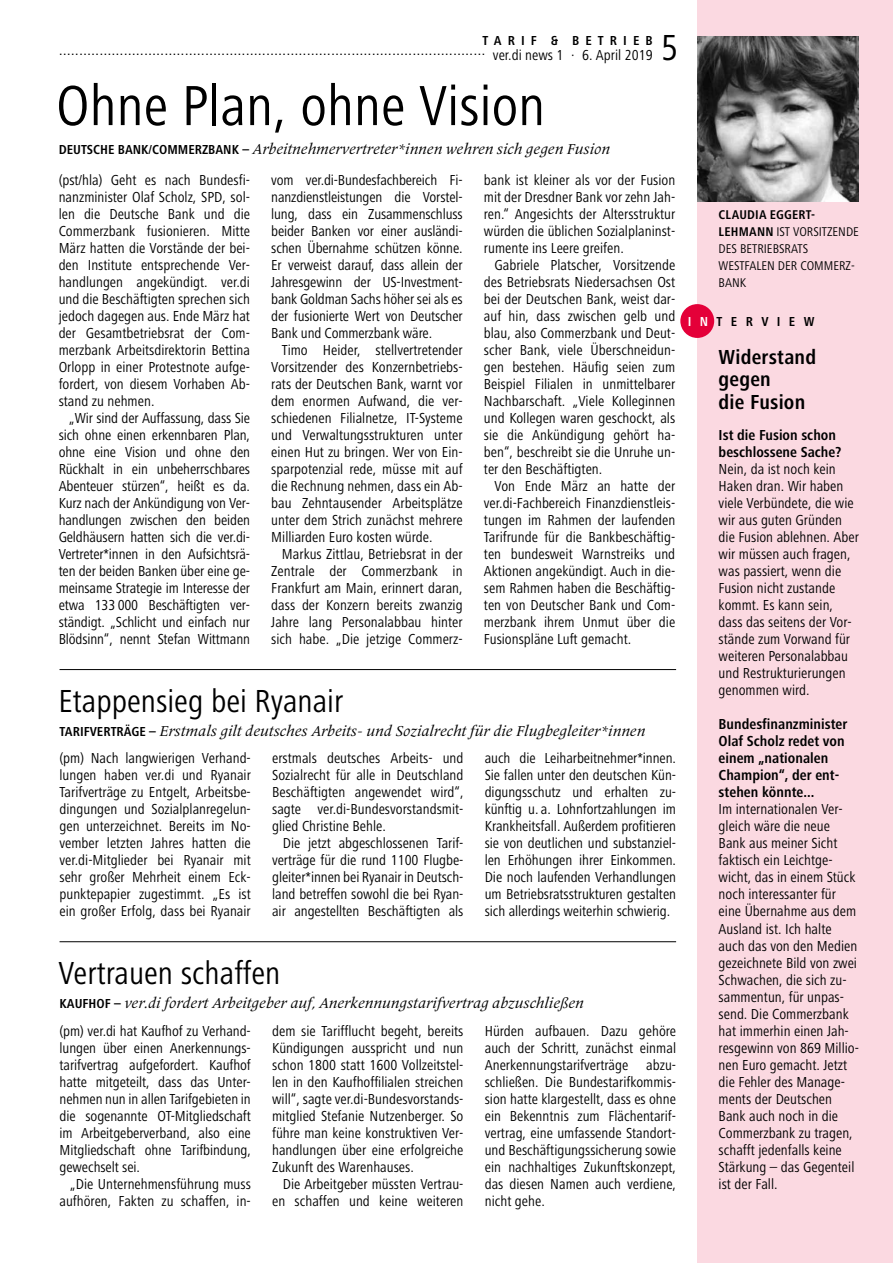
<style>
.page{position:relative;width:893px;height:1263px;background:#fff}
.page>*{position:absolute;margin:0;border:0;box-sizing:border-box;transform-origin:0 0}
.t1{font:58.5px "Frutiger OTF Regular Cn";color:#000}
.t2{font:37.5px "Frutiger OTF Regular Cn";color:#000}
.t3{font:33px "Frutiger OTF Regular Cn";color:#000}
.t4{font:21px/22.5px "Frutiger OTF Bold Cn";letter-spacing:.01em;color:#000}
.t5{font:15px/17px "Frutiger OTF Regular Cn";color:#000;text-align:justify}
.t6{font:italic 15px "Frutiger Serif LT Pro";color:#000}
.t7{font:15px "Frutiger OTF Regular";color:#000}
.t8{font:15px/17px "Frutiger OTF Bold Cn";color:#000}
.t9{font:13.5px "Frutiger OTF Bold Cn";letter-spacing:.45em;color:#000}
.t10{font:13.5px "Frutiger OTF Bold Cn";letter-spacing:.62em;color:#000}
.t11{font:13.2px/17px "Frutiger OTF Regular Cn";color:#000}
.t12{font:13.2px "Frutiger OTF Bold Cn";letter-spacing:.015em;color:#000}
.s1{font-family:"Frutiger OTF Regular Cn"}
.s2{font-family:"Frutiger OTF Bold Cn";font-style:normal;font-size:13.5px}
.s3{font-family:"Frutiger OTF Bold Cn"}
.s4{color:#fff}
</style>
<div class="page">
<div style="left:697px;top:0;width:196px;height:1263px;background:#fbd9e1"></div>
<img style="left:697px;top:37px;width:162px;height:165px">
<div style="left:680px;top:304px;width:34px;height:34px;background:#e40039;border-radius:50%"></div>
<hr style="left:60px;top:669px;width:616px;height:1px;background:#000">
<hr style="left:60px;top:941px;width:616px;height:1px;background:#000">
<p class="t9" style="left:482px;top:33px;width:172px">TARIF &amp; BETRIEB</p>
<p class="t7" style="left:59px;top:42px;width:595px">......................................................................................................... <span class="s1">ver.di news 1 · 6. April 2019</span></p>
<h2 class="t2" style="left:661px;top:27px;width:19px">5</h2>
<h1 class="t1" style="left:56px;top:73px;width:491px">Ohne Plan, ohne Vision</h1>
<p class="t6" style="left:59px;top:140px;width:553px"><span class="s2">DEUTSCHE BANK/COMMERZBANK –</span> Arbeitnehmervertreter*innen wehren sich gegen Fusion</p>
<p class="t5" style="left:59px;top:172px;width:193px">(pst/hla) Geht es nach Bundesfi&shy;nanzminister Olaf Scholz, SPD, sol&shy;len die Deutsche Bank und die Commerzbank fusionieren. Mitte März hatten die Vorstände der bei&shy;den Institute entsprechende Ver&shy;handlungen angekündigt. ver.di und die Beschäftigten sprechen sich jedoch dagegen aus. Ende März hat der Gesamtbetriebsrat der Com&shy;merzbank Arbeitsdirektorin Bettina Orlopp in einer Protestnote aufge&shy;fordert, von diesem Vorhaben Ab&shy;stand zu nehmen.</p>
<p class="t5" style="left:59px;top:410px;width:193px;text-indent:11px">„Wir sind der Auffassung, dass Sie sich ohne einen erkennbaren Plan, ohne eine Vision und ohne den Rückhalt in ein unbeherrschbares Abenteuer stürzen“, heißt es da.<br>Kurz nach der Ankündigung von Ver&shy;handlungen zwischen den beiden Geldhäusern hatten sich die ver.di-Vertreter*innen in den Aufsichtsrä&shy;ten der beiden Banken über eine ge&shy;meinsame Strategie im Interesse der etwa 133 000 Beschäftigten ver&shy;ständigt. „Schlicht und einfach nur Blödsinn“, nennt Stefan Wittmann</p>
<p class="t5" style="left:271px;top:172px;width:193px">vom ver.di-Bundesfachbereich Fi&shy;nanzdienstleistungen die Vorstel&shy;lung, dass ein Zusammenschluss beider Banken vor einer ausländi&shy;schen Übernahme schützen könne.<br>Er verweist darauf, dass allein der Jahresgewinn der US-Investment&shy;bank Goldman Sachs höher sei als es der fusionierte Wert von Deutscher Bank und Commerzbank wäre.</p>
<p class="t5" style="left:271px;top:342px;width:193px;text-indent:11px">Timo Heider, stellvertretender Vorsitzender des Konzernbetriebs&shy;rats der Deutschen Bank, warnt vor dem enormen Aufwand, die ver&shy;schiedenen Filialnetze, IT-Systeme und Verwaltungsstrukturen unter einen Hut zu bringen. Wer von Ein&shy;sparpotenzial rede, müsse mit auf die Rechnung nehmen, dass ein Ab&shy;bau Zehntausender Arbeitsplätze unter dem Strich zunächst mehrere Milliarden Euro kosten würde.</p>
<p class="t5" style="left:271px;top:546px;width:193px;text-indent:11px">Markus Zittlau, Betriebsrat in der Zentrale der Commerzbank in Frankfurt am Main, erinnert daran, dass der Konzern bereits zwanzig Jahre lang Personalabbau hinter sich habe. „Die jetzige Commerz-</p>
<p class="t5" style="left:484px;top:172px;width:193px">bank ist kleiner als vor der Fusion mit der Dresdner Bank vor zehn Jah&shy;ren.“ Angesichts der Altersstruktur würden die üblichen Sozialplaninst&shy;rumente ins Leere greifen.</p>
<p class="t5" style="left:484px;top:257px;width:193px;text-indent:11px">Gabriele Platscher, Vorsitzende des Betriebsrats Niedersachsen Ost bei der Deutschen Bank, weist dar&shy;auf hin, dass zwischen gelb und blau, also Commerzbank und Deut&shy;scher Bank, viele Überschneidun&shy;gen bestehen. Häufig seien zum Beispiel Filialen in unmittelbarer Nachbarschaft. „Viele Kolleginnen und Kollegen waren geschockt, als sie die Ankündigung gehört ha&shy;ben“, beschreibt sie die Unruhe un&shy;ter den Beschäftigten.</p>
<p class="t5" style="left:484px;top:478px;width:193px;text-indent:11px">Von Ende März an hatte der ver.di-Fachbereich Finanzdienstleis&shy;tungen im Rahmen der laufenden Tarifrunde für die Bankbeschäftig&shy;ten bundesweit Warnstreiks und Aktionen angekündigt. Auch in die&shy;sem Rahmen haben die Beschäftig&shy;ten von Deutscher Bank und Com&shy;merzbank ihrem Unmut über die Fusionspläne Luft gemacht.</p>
<h3 class="t3" style="left:59px;top:683px;width:286px">Etappensieg bei Ryanair</h3>
<p class="t6" style="left:60px;top:722px;width:587px"><span class="s2">TARIFVERTRÄGE –</span> Erstmals gilt deutsches Arbeits- und Sozialrecht für die Flugbegleiter*innen</p>
<p class="t5" style="left:60px;top:750px;width:193px">(pm) Nach langwierigen Verhand&shy;lungen haben ver.di und Ryanair Tarifverträge zu Entgelt, Arbeitsbe&shy;dingungen und Sozialplanregelun&shy;gen unterzeichnet. Bereits im No&shy;vember letzten Jahres hatten die ver.di-Mitglieder bei Ryanair mit sehr großer Mehrheit einem Eck&shy;punktepapier zugestimmt. „Es ist ein großer Erfolg, dass bei Ryanair</p>
<p class="t5" style="left:272px;top:750px;width:193px">erstmals deutsches Arbeits- und Sozialrecht für alle in Deutschland Beschäftigten angewendet wird“, sagte ver.di-Bundesvorstandsmit&shy;glied Christine Behle.</p>
<p class="t5" style="left:485px;top:750px;width:193px">auch die Leiharbeitnehmer*innen.<br>Sie fallen unter den deutschen Kün&shy;digungsschutz und erhalten zu&shy;künftig u. a. Lohnfortzahlungen im Krankheitsfall. Außerdem profitieren sie von deutlichen und substanziel&shy;len Erhöhungen ihrer Einkommen.<br>Die noch laufenden Verhandlungen um Betriebsratsstrukturen gestalten sich allerdings weiterhin schwierig.</p>
<p class="t5" style="left:272px;top:835px;width:193px;text-indent:11px">Die jetzt abgeschlossenen Tarif&shy;verträge für die rund 1100 Flugbe&shy;gleiter*innen bei Ryanair in Deutsch&shy;land betreffen sowohl die bei Ryan&shy;air angestellten Beschäftigten als</p>
<h3 class="t3" style="left:59px;top:955px;width:223px">Vertrauen schaffen</h3>
<p class="t6" style="left:60px;top:994px;width:526px"><span class="s2">KAUFHOF –</span> ver.di fordert Arbeitgeber auf, Anerkennungstarifvertrag abzuschließen</p>
<p class="t5" style="left:60px;top:1022px;width:193px">(pm) ver.di hat Kaufhof zu Verhand&shy;lungen über einen Anerkennungs&shy;tarifvertrag aufgefordert. Kaufhof hatte mitgeteilt, dass das Unter&shy;nehmen nun in allen Tarifgebieten in die sogenannte OT-Mitgliedschaft im Arbeitgeberverband, also eine Mitgliedschaft ohne Tarifbindung, gewechselt sei.</p>
<p class="t5" style="left:60px;top:1175px;width:193px;text-align:right">„Die Unternehmensführung muss aufhören, Fakten zu schaffen, in-</p>
<p class="t5" style="left:272px;top:1022px;width:193px">dem sie Tarifflucht begeht, bereits Kündigungen ausspricht und nun schon 1800 statt 1600 Vollzeitstel&shy;len in den Kaufhoffilialen streichen will“, sagte ver.di-Bundesvorstands&shy;mitglied Stefanie Nutzenberger. So führe man keine konstruktiven Ver&shy;handlungen über eine erfolgreiche Zukunft des Warenhauses.</p>
<p class="t5" style="left:272px;top:1175px;width:193px;text-align:right">Die Arbeitgeber müssten Vertrau&shy;en schaffen und keine weiteren</p>
<p class="t5" style="left:485px;top:1022px;width:193px">Hürden aufbauen. Dazu gehöre auch der Schritt, zunächst einmal Anerkennungstarifverträge abzu&shy;schließen. Die Bundestarifkommis&shy;sion hatte klargestellt, dass es ohne ein Bekenntnis zum Flächentarif&shy;vertrag, eine umfassende Standort&shy;und Beschäftigungssicherung sowie ein nachhaltiges Zukunftskonzept, das diesen Namen auch verdiene, nicht gehe.</p>
<p class="t12" style="left:719px;top:207px;width:98px">CLAUDIA EGGERT-</p>
<p class="t11" style="left:719px;top:223px;width:142px"><span class="s3">LEHMANN</span> IST VORSITZENDE<br>DES BETRIEBSRATS<br>WESTFALEN DER COMMERZ-<br>BANK</p>
<p class="t10" style="left:688px;top:314px;width:128px"><span class="s4">IN</span>TERVIEW</p>
<h3 class="t4" style="left:719px;top:346px;width:99px">Widerstand gegen<br>die Fusion</h3>
<p class="t8" style="left:719px;top:427px;width:124px">Ist die Fusion schon beschlossene Sache?</p>
<p class="t5" style="left:719px;top:461px;width:142px;text-align:left">Nein, da ist noch kein<br>Haken dran. Wir haben viele Verbündete, die wie wir aus guten Gründen die Fusion ablehnen. Aber wir müssen auch fragen, was passiert, wenn die<br>Fusion nicht zustande kommt. Es kann sein, dass das seitens der Vor&shy;stände zum Vorwand für weiteren Personalabbau und Restrukturierungen genommen wird.</p>
<p class="t8" style="left:719px;top:716px;width:130px">Bundesfinanzminister<br>Olaf Scholz redet von einem „nationalen<br>Champion“, der ent&shy;stehen könnte...</p>
<p class="t5" style="left:719px;top:801px;width:142px;text-align:left">Im internationalen Ver&shy;gleich wäre die neue<br>Bank aus meiner Sicht faktisch ein Leichtge&shy;wicht, das in einem Stück noch interessanter für eine Übernahme aus dem<br>Ausland ist. Ich halte auch das von den Medien gezeichnete Bild von zwei<br>Schwachen, die sich zu&shy;sammentun, für unpas&shy;send. Die Commerzbank hat immerhin einen Jah&shy;resgewinn von 869 Millio&shy;nen Euro gemacht. Jetzt die Fehler des Manage&shy;ments der Deutschen<br>Bank auch noch in die<br>Commerzbank zu tragen, schafft jedenfalls keine<br>Stärkung – das Gegenteil ist der Fall.</p>
</div>
